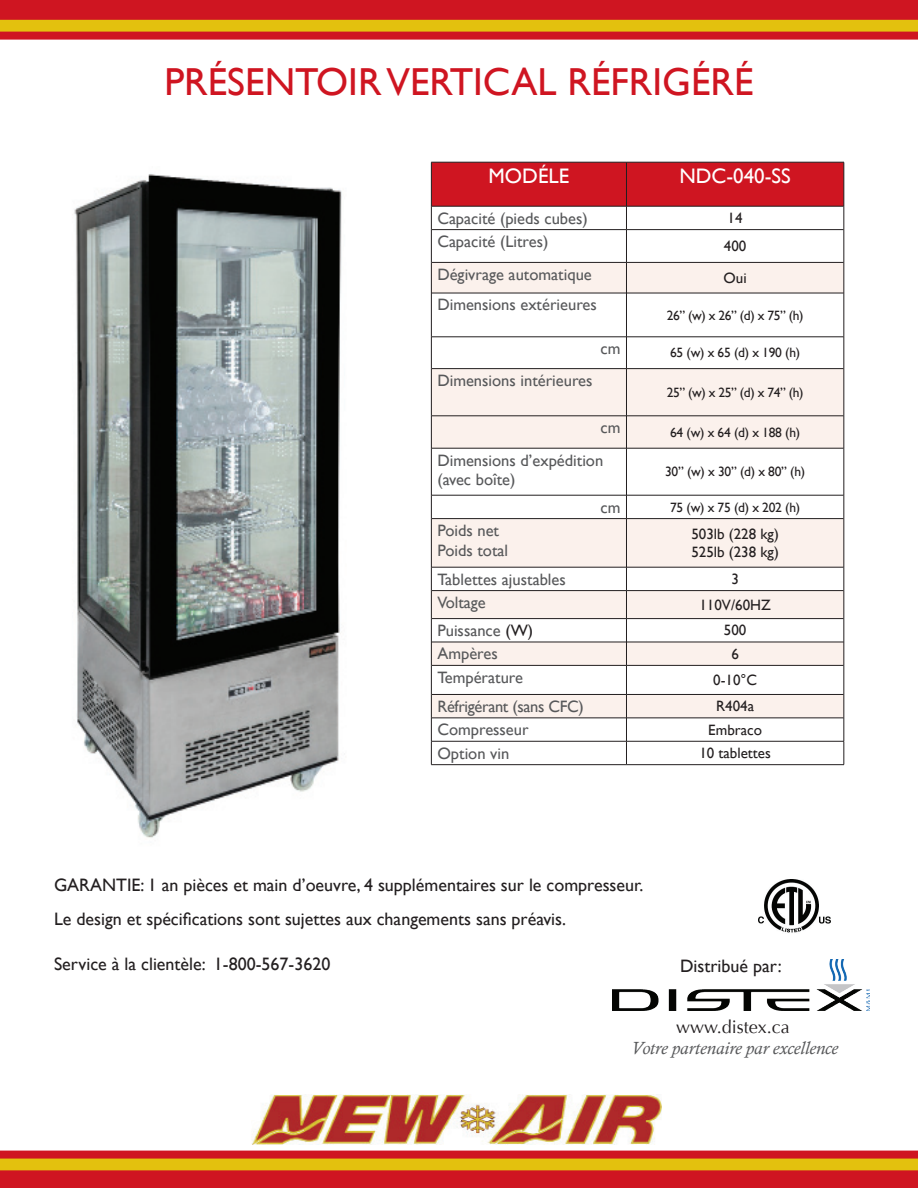
<style>
.page{position:relative;width:918px;height:1188px;background:#fff}
.page>*{position:absolute;margin:0;border:0;box-sizing:border-box;transform-origin:0 0}
.t1{font:39px "Gill Sans";color:#cf1521}
.t2{font:21px "Gill Sans";color:#fff}
.t3{font:18px "Gill Sans";color:#231f20}
.t4{font:italic 18px "Calisto";color:#57585a}
.t5{font:18px "Optima";color:#231f20}
.t6{font:16.5px/19.8px "Gill Sans";color:#57585a}
.t7{font:16.5px "Gill Sans";letter-spacing:-.02em;color:#57585a}
.t8{font:15px/18px "Gill Sans";color:#231f20}
.t9{font:13.5px "Gill Sans";letter-spacing:-.02em;color:#231f20}
.s1{color:#231f20}
</style>
<div class="page">
<img style="left:612px;top:959px;width:258px;height:52px">
<svg style="left:432px;top:230px;width:412px;height:32px"></svg>
<svg style="left:432px;top:263px;width:412px;height:454px;fill:#fbf1ec"></svg>
<hr style="left:432px;top:262px;width:194px;height:1px;background:#231f20">
<hr style="left:627px;top:262px;width:217px;height:1px;background:#231f20">
<hr style="left:432px;top:293px;width:194px;height:1px;background:#231f20">
<hr style="left:627px;top:293px;width:217px;height:1px;background:#231f20">
<hr style="left:432px;top:336px;width:194px;height:1px;background:#231f20">
<hr style="left:627px;top:336px;width:217px;height:1px;background:#231f20">
<hr style="left:432px;top:368px;width:194px;height:1px;background:#231f20">
<hr style="left:627px;top:368px;width:217px;height:1px;background:#231f20">
<hr style="left:432px;top:415px;width:194px;height:1px;background:#231f20">
<hr style="left:627px;top:415px;width:217px;height:1px;background:#231f20">
<hr style="left:432px;top:448px;width:194px;height:1px;background:#231f20">
<hr style="left:627px;top:448px;width:217px;height:1px;background:#231f20">
<hr style="left:432px;top:495px;width:194px;height:1px;background:#231f20">
<hr style="left:627px;top:495px;width:217px;height:1px;background:#231f20">
<hr style="left:432px;top:518px;width:194px;height:1px;background:#231f20">
<hr style="left:627px;top:518px;width:217px;height:1px;background:#231f20">
<hr style="left:432px;top:567px;width:194px;height:1px;background:#231f20">
<hr style="left:627px;top:567px;width:217px;height:1px;background:#231f20">
<hr style="left:432px;top:590px;width:194px;height:1px;background:#231f20">
<hr style="left:627px;top:590px;width:217px;height:1px;background:#231f20">
<hr style="left:432px;top:618px;width:194px;height:1px;background:#231f20">
<hr style="left:627px;top:618px;width:217px;height:1px;background:#231f20">
<hr style="left:432px;top:642px;width:194px;height:1px;background:#231f20">
<hr style="left:627px;top:642px;width:217px;height:1px;background:#231f20">
<hr style="left:432px;top:665px;width:194px;height:1px;background:#231f20">
<hr style="left:627px;top:665px;width:217px;height:1px;background:#231f20">
<hr style="left:432px;top:694px;width:194px;height:1px;background:#231f20">
<hr style="left:627px;top:694px;width:217px;height:1px;background:#231f20">
<hr style="left:432px;top:717px;width:194px;height:1px;background:#231f20">
<hr style="left:627px;top:717px;width:217px;height:1px;background:#231f20">
<svg style="left:431px;top:162px;width:414px;height:68px"></svg>
<hr style="left:431px;top:230px;width:1px;height:32px;background:#231f20">
<hr style="left:626px;top:230px;width:1px;height:32px;background:#231f20">
<hr style="left:844px;top:230px;width:1px;height:32px;background:#231f20">
<hr style="left:431px;top:262px;width:1px;height:31px;background:#231f20">
<hr style="left:626px;top:262px;width:1px;height:31px;background:#231f20">
<hr style="left:844px;top:262px;width:1px;height:31px;background:#231f20">
<hr style="left:431px;top:293px;width:1px;height:44px;background:#231f20">
<hr style="left:626px;top:293px;width:1px;height:44px;background:#231f20">
<hr style="left:844px;top:293px;width:1px;height:44px;background:#231f20">
<hr style="left:431px;top:337px;width:1px;height:32px;background:#231f20">
<hr style="left:626px;top:337px;width:1px;height:32px;background:#231f20">
<hr style="left:844px;top:337px;width:1px;height:32px;background:#231f20">
<hr style="left:431px;top:369px;width:1px;height:47px;background:#231f20">
<hr style="left:626px;top:369px;width:1px;height:47px;background:#231f20">
<hr style="left:844px;top:369px;width:1px;height:47px;background:#231f20">
<hr style="left:431px;top:416px;width:1px;height:32px;background:#231f20">
<hr style="left:626px;top:416px;width:1px;height:32px;background:#231f20">
<hr style="left:844px;top:416px;width:1px;height:32px;background:#231f20">
<hr style="left:431px;top:448px;width:1px;height:47px;background:#231f20">
<hr style="left:626px;top:448px;width:1px;height:47px;background:#231f20">
<hr style="left:844px;top:448px;width:1px;height:47px;background:#231f20">
<svg style="left:431px;top:495px;width:1px;height:24px"></svg>
<svg style="left:626px;top:495px;width:1px;height:24px"></svg>
<svg style="left:844px;top:495px;width:1px;height:24px"></svg>
<hr style="left:431px;top:519px;width:1px;height:48px;background:#231f20">
<hr style="left:626px;top:519px;width:1px;height:48px;background:#231f20">
<hr style="left:844px;top:519px;width:1px;height:48px;background:#231f20">
<hr style="left:431px;top:741px;width:195px;height:1px;background:#231f20">
<svg style="left:431px;top:567px;width:1px;height:197px"></svg>
<hr style="left:626px;top:741px;width:218px;height:1px;background:#231f20">
<svg style="left:626px;top:567px;width:1px;height:197px"></svg>
<svg style="left:844px;top:567px;width:1px;height:197px"></svg>
<hr style="left:431px;top:764px;width:195px;height:1px;background:#231f20">
<hr style="left:626px;top:764px;width:218px;height:1px;background:#231f20">
<svg style="left:0;top:1151px;width:918px;height:37px;background:#d54b1a"></svg>
<img style="left:252px;top:1095px;width:410px;height:49px">
<svg style="left:0;top:0;width:918px;height:40px;background:#d54a1d"></svg>
<img style="left:759px;top:880px;width:72px;height:53px">
<img style="left:74px;top:174px;width:268px;height:664px">
<h1 class="t1" style="left:164px;top:60px;width:591px">PRÉSENTOIR VERTICAL RÉFRIGÉRÉ</h1>
<p class="t2" style="left:489px;top:163px;width:82px">MODÉLE</p>
<p class="t2" style="left:680px;top:163px;width:113px">NDC-040-SS</p>
<p class="t6" style="left:437px;top:208px;width:152px">Capacité (pieds cubes)</p>
<p class="t8" style="left:728px;top:209px;width:16px">14</p>
<p class="t6" style="left:437px;top:232px;width:113px">Capacité (Litres)</p>
<p class="t8" style="left:724px;top:237px;width:24px">400</p>
<p class="t6" style="left:437px;top:265px;width:156px">Dégivrage automatique</p>
<p class="t8" style="left:724px;top:269px;width:25px">Oui</p>
<p class="t6" style="left:437px;top:295px;width:161px">Dimensions extérieures</p>
<p class="t9" style="left:667px;top:307px;width:138px">26” (w) x 26” (d) x 75” (h)</p>
<p class="t6" style="left:601px;top:339px;width:21px">cm</p>
<p class="t9" style="left:670px;top:345px;width:132px">65 (w) x 65 (d) x 190 (h)</p>
<p class="t6" style="left:437px;top:371px;width:157px">Dimensions intérieures</p>
<p class="t9" style="left:667px;top:384px;width:138px">25” (w) x 25” (d) x 74” (h)</p>
<p class="t6" style="left:601px;top:418px;width:21px">cm</p>
<p class="t9" style="left:670px;top:424px;width:132px">64 (w) x 64 (d) x 188 (h)</p>
<p class="t6" style="left:437px;top:450px;width:167px">Dimensions d’expédition (avec boîte)</p>
<p class="t9" style="left:665px;top:464px;width:142px">30” (w) x 30” (d) x 80” (h)</p>
<p class="t6" style="left:601px;top:497px;width:21px">cm</p>
<p class="t9" style="left:670px;top:499px;width:132px">75 (w) x 75 (d) x 202 (h)</p>
<p class="t6" style="left:437px;top:521px;width:72px">Poids net<br>Poids total</p>
<p class="t8" style="left:691px;top:525px;width:89px">503lb (228 kg)<br>525lb (238 kg)</p>
<p class="t6" style="left:437px;top:569px;width:130px">Tablettes ajustables</p>
<p class="t8" style="left:731px;top:570px;width:9px">3</p>
<p class="t6" style="left:437px;top:593px;width:50px">Voltage</p>
<p class="t8" style="left:699px;top:596px;width:73px">110V/60HZ</p>
<p class="t6" style="left:437px;top:621px;width:97px">Puissance <span class="s1">(W)</span></p>
<p class="t8" style="left:724px;top:622px;width:24px">500</p>
<p class="t6" style="left:437px;top:644px;width:62px">Ampères</p>
<p class="t8" style="left:731px;top:645px;width:9px">6</p>
<p class="t6" style="left:437px;top:668px;width:87px">Température</p>
<p class="t8" style="left:713px;top:671px;width:45px">0-10°C</p>
<p class="t7" style="left:437px;top:697px;width:148px">Réfrigérant (sans CFC)</p>
<p class="t8" style="left:716px;top:698px;width:39px">R404a</p>
<p class="t6" style="left:437px;top:720px;width:93px">Compresseur</p>
<p class="t8" style="left:708px;top:721px;width:55px">Embraco</p>
<p class="t6" style="left:437px;top:744px;width:73px">Option vin</p>
<p class="t8" style="left:699px;top:744px;width:73px">10 tablettes</p>
<p class="t3" style="left:54px;top:874px;width:591px">GARANTIE: 1 an pièces et main d’oeuvre, 4 supplémentaires sur le compresseur.</p>
<p class="t3" style="left:54px;top:909px;width:514px">Le design et spécifications sont sujettes aux changements sans préavis.</p>
<p class="t3" style="left:54px;top:953px;width:278px">Service à la clientèle: 1-800-567-3620</p>
<p class="t3" style="left:680px;top:956px;width:103px">Distribué par:</p>
<p class="t5" style="left:676px;top:1016px;width:115px">www.distex.ca</p>
<p class="t4" style="left:631px;top:1038px;width:209px">Votre partenaire par excellence</p>
</div>
